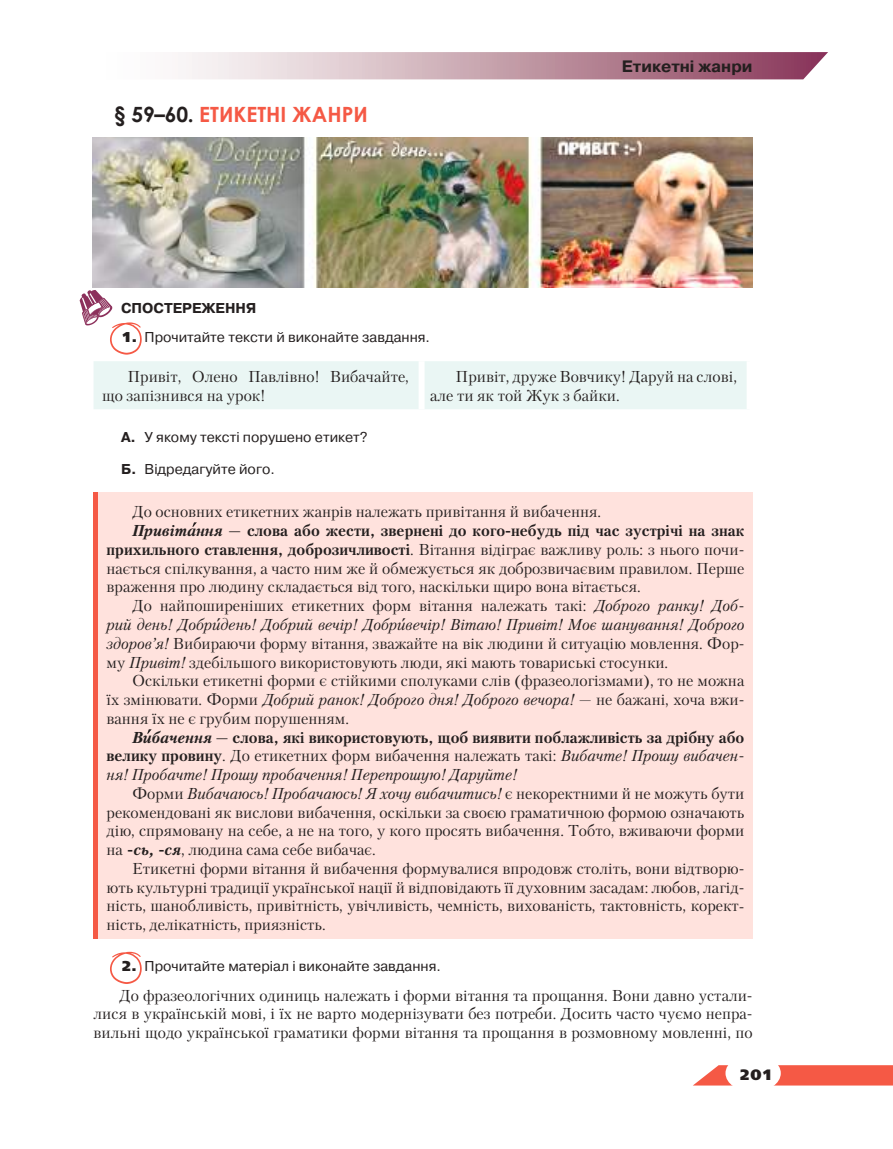
<style>
.page{position:relative;width:893px;height:1149px;background:#fff}
.page>*{position:absolute;margin:0;border:0;box-sizing:border-box;transform-origin:0 0}
.t1{font:700 21px "Century Gothic";color:#f55945}
.t2{font:700 16.5px "Pragmatica C";color:#241f1f}
.t3{font:15.75px/18.8px "Petersburg C";color:#241f1f}
.t4{font:italic 15.75px "Petersburg C";color:#241f1f}
.t5{font:700 15.75px "Petersburg C";color:#241f1f}
.t6{font:15px "Free Set Black C";color:#241f1f}
.t7{font:14.25px "Pragmatica C";color:#241f1f}
.t8{font:700 14.25px "Pragmatica C";color:#241f1f}
.s1{color:#241f1f}
.s2{font-family:"Free Set Black C"}
.s3{font-weight:700}
.s4{font-style:italic}
.s5{font-family:"PT Petersburg N1 Italic Cyrillic A";font-style:normal}
.s6{font-style:normal}
.s7{font-weight:700;font-style:italic}
</style>
<div class="page">
<svg style="left:186px;top:52px;width:642px;height:27px;background:#c59fab"></svg>
<svg style="left:693px;top:1065px;width:200px;height:20px;background:#f66957"></svg>
<div style="left:725px;top:1053px;width:56px;height:38px;background:#fff;border-radius:50%"></div>
<img style="left:93px;top:137px;width:659px;height:150px">
<div style="left:94px;top:361px;width:653px;height:48px;background:#eaf6f4"></div>
<div style="left:419px;top:361px;width:6px;height:48px;background:#fff"></div>
<hr style="left:94px;top:492px;width:4px;height:446px;background:#f55945">
<div style="left:98px;top:492px;width:655px;height:446px;background:#ffe2dd"></div>
<svg style="left:192px;top:522px;width:5px;height:4px"></svg>
<svg style="left:147px;top:729px;width:5px;height:4px"></svg>
<svg style="left:80px;top:290px;width:62px;height:64px"></svg>
<svg style="left:110px;top:951px;width:32px;height:32px"></svg>
<h1 class="t1" style="left:114px;top:98px;width:255px"><span class="s1">§ 59–60.</span> ЕТИКЕТНІ ЖАНРИ</h1>
<p class="t2" style="left:622px;top:57px;width:132px">Етикетні жанри</p>
<p class="t8" style="left:121px;top:300px;width:137px">СПОСТЕРЕЖЕННЯ</p>
<p class="t7" style="left:121px;top:329px;width:310px"><span class="s2">1.</span> Прочитайте тексти й виконайте завдання.</p>
<p class="t3" style="left:102px;top:367px;width:308px;text-indent:26px">Привіт, Олено Павлівно! Вибачайте, що запізнився на урок!</p>
<p class="t3" style="left:430px;top:367px;width:308px;text-indent:26px">Привіт, друже Вовчику! Даруй на слові, але ти як той Жук з байки.</p>
<p class="t7" style="left:121px;top:428px;width:248px"><span class="s3">А.</span> У якому тексті порушено етикет?</p>
<p class="t7" style="left:121px;top:460px;width:155px"><span class="s3">Б.</span> Відредагуйте його.</p>
<p class="t3" style="left:132px;top:502px;width:471px">До основних етикетних жанрів належать привітання й вибачення.</p>
<p class="t5" style="left:132px;top:521px;width:614px"><span class="s4">Привітання</span> — слова або жести, звернені до кого-небудь під час зустрічі на знак</p>
<p class="t3" style="left:107px;top:539px;width:639px"><span class="s3">прихильного ставлення, доброзичливості</span>. Вітання відіграє важливу роль: з нього почи-</p>
<p class="t3" style="left:107px;top:558px;width:639px">нається спілкування, а часто ним же й обмежується як доброзвичаєвим правилом. Перше</p>
<p class="t3" style="left:107px;top:577px;width:536px">враження про людину складається від того, наскільки щиро вона вітається.</p>
<p class="t3" style="left:132px;top:596px;width:611px">До найпоширеніших етикетних форм вітання належать такі: <span class="s4">Доброго ранку! Доб-</span></p>
<p class="t4" style="left:107px;top:615px;width:639px">рий день! Добр<span class="s5">и</span>день! Добрий вечір! Добр<span class="s5">и</span>вечір! Вітаю! Привіт! Моє шанування! Доброго</p>
<p class="t3" style="left:107px;top:633px;width:639px"><span class="s4">здоров’я!</span> Вибираючи форму вітання, зважайте на вік людини й ситуацію мовлення. Фор-</p>
<p class="t3" style="left:107px;top:652px;width:563px">му <span class="s4">Привіт!</span> здебільшого використовують люди, які мають товариські стосунки.</p>
<p class="t3" style="left:132px;top:671px;width:614px">Оскільки етикетні форми є стійкими сполуками слів (фразеологізмами), то не можна</p>
<p class="t4" style="left:107px;top:690px;width:639px"><span class="s6">їх змінювати. Форми</span> Добрий ранок! Доброго дня! Доброго вечора! <span class="s6">— не бажані, хоча вжи-</span></p>
<p class="t3" style="left:107px;top:708px;width:244px">вання їх не є грубим порушенням.</p>
<p class="t5" style="left:132px;top:727px;width:614px"><span class="s4">Вибачення</span> — слова, які використовують, щоб виявити поблажливість за дрібну або</p>
<p class="t3" style="left:107px;top:746px;width:639px"><span class="s3">велику провину</span>. До етикетних форм вибачення належать такі: <span class="s4">Вибачте! Прошу вибачен-</span></p>
<p class="t4" style="left:107px;top:765px;width:412px">ня! Пробачте! Прошу пробачення! Перепрошую! Даруйте!</p>
<p class="t4" style="left:132px;top:784px;width:614px"><span class="s6">Форми</span> Вибачаюсь! Пробачаюсь! Я хочу вибачитись! <span class="s6">є некоректними й не можуть бути</span></p>
<p class="t3" style="left:107px;top:802px;width:639px">рекомендовані як вислови вибачення, оскільки за своєю граматичною формою означають</p>
<p class="t3" style="left:107px;top:821px;width:639px">дію, спрямовану на себе, а не на того, у кого просять вибачення. Тобто, вживаючи форми</p>
<p class="t3" style="left:107px;top:839px;width:271px">на <span class="s7">-сь, -ся</span>, людина сама себе вибачає.</p>
<p class="t3" style="left:132px;top:858px;width:614px">Етикетні форми вітання й вибачення формувалися впродовж століть, вони відтворю-</p>
<p class="t3" style="left:107px;top:877px;width:639px">ють культурні традиції української нації й відповідають її духовним засадам: любов, лагід-</p>
<p class="t3" style="left:107px;top:896px;width:637px">ність, шанобливість, привітність, увічливість, чемність, вихованість, тактовність, корект-</p>
<p class="t3" style="left:107px;top:914px;width:221px">ність, делікатність, приязність.</p>
<p class="t7" style="left:121px;top:958px;width:321px"><span class="s2">2.</span> Прочитайте матеріал і виконайте завдання.</p>
<p class="t3" style="left:94px;top:985px;width:661px;text-align:justify;text-indent:26px">До фразеологічних одиниць належать і форми вітання та прощання. Вони давно устали&shy;лися в українській мові, і їх не варто модернізувати без потреби. Досить часто чуємо непра&shy;вильні щодо української граматики форми вітання та прощання в розмовному мовленні, по</p>
<p class="t6" style="left:739px;top:1066px;width:35px">201</p>
</div>
